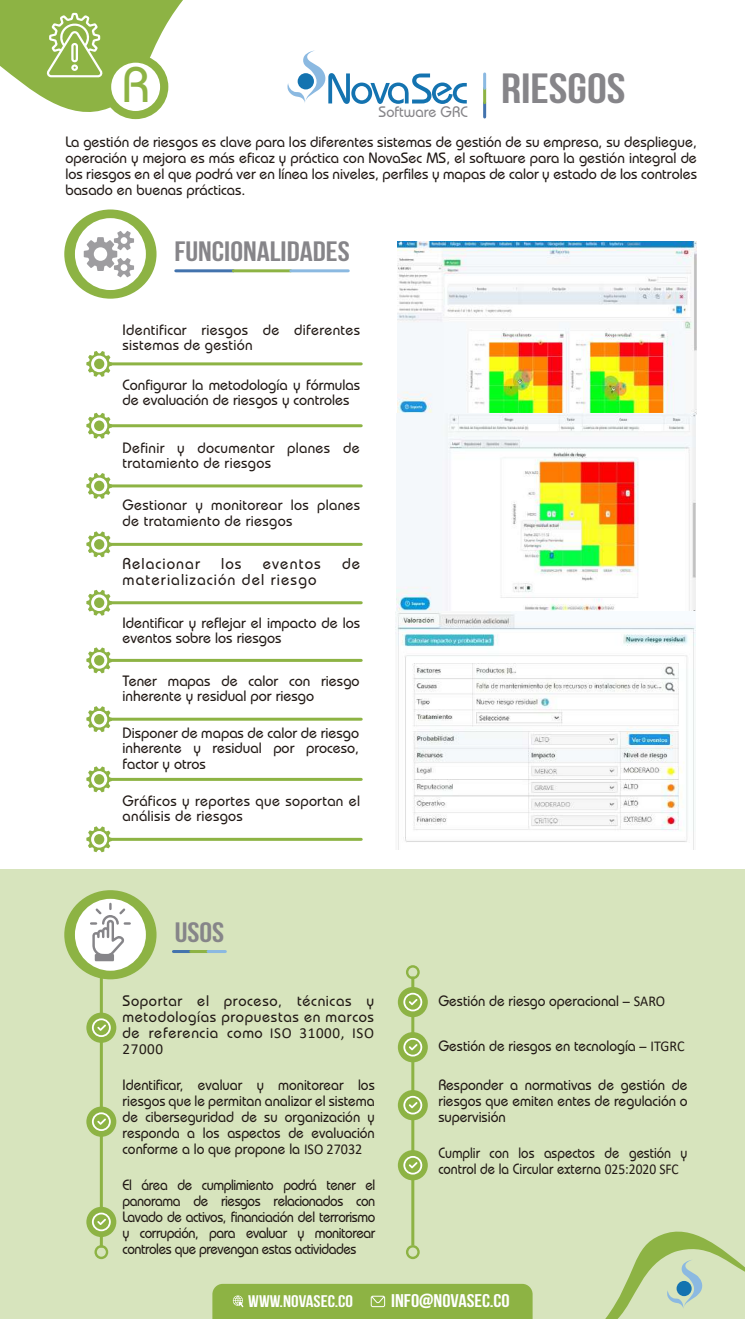
<style>
.page{position:relative;width:745px;height:1319px;background:#fff}
.page>*{position:absolute;margin:0;border:0;box-sizing:border-box;transform-origin:0 0}
.t1{font:500 49.8px "Bauhaus IT Cby BT";color:#8db344}
.t2{font:700 42px "Bebas Neue";color:#868589;scale:1.19 1}
.t3{font:700 27.9px "Bebas Neue";color:#868589;scale:1.15 1}
.t4{font:700 18.3px "Bebas Neue";color:#fff;scale:1.13 1}
.t5{font:700 16.8px "Bebas Neue";color:#fff;scale:1.13 1}
.t6{font:500 15.75px "Bauhaus IT Cby BT";letter-spacing:.07em;color:#211915}
.t7{font:500 15.3px/16px "Bauhaus IT Cby BT";letter-spacing:.04em;color:#211915;text-align:justify}
.t8{font:500 15.3px "Bauhaus IT Cby BT";color:#868589}
.t9{font:15.3px "Calibri";letter-spacing:.04em;color:#211915}
.t10{font:500 15px/15.3px "Bauhaus IT Cby BT";color:#211915}
.t11{font:500 15px/16px "Bauhaus IT Cby BT";color:#211915;text-align:justify;scale:.94 1}
.t12{font:500 15px/15.3px "Bauhaus IT Cby BT";letter-spacing:.02em;color:#211915}
.t13{font:500 15px/16px "Bauhaus IT Cby BT";color:#211915;text-align:justify;scale:.92 1}
.t14{font:500 15px/16px "Bauhaus IT Cby BT";color:#211915;text-align:justify;scale:.95 1}
.t15{font:500 15px/16px "Bauhaus IT Cby BT";color:#211915;scale:.9 1}
.s1{font-family:"Calibri";font-weight:400}
</style>
<div class="page">
<div style="left:0;top:869px;width:744px;height:449px;background:#d7e4bd"></div>
<hr style="left:100px;top:968px;width:3px;height:279px;background:#8db344">
<svg style="left:94px;top:1244px;width:14px;height:14px"></svg>
<hr style="left:173px;top:949px;width:18px;height:3px;background:#4373ad">
<hr style="left:191px;top:949px;width:17px;height:3px;background:#8db344">
<hr style="left:208px;top:949px;width:17px;height:3px;background:#8bb9e1">
<div style="left:64px;top:890px;width:92px;height:89px;background:#8db344;border-radius:50%"></div>
<div style="left:75px;top:898px;width:71px;height:72px;background:#fff;border-radius:50%"></div>
<svg style="left:90px;top:902px;width:41px;height:59px"></svg>
<hr style="left:411px;top:976px;width:3px;height:268px;background:#8db344">
<svg style="left:406px;top:1244px;width:13px;height:14px"></svg>
<svg style="left:406px;top:965px;width:13px;height:14px"></svg>
<hr style="left:111px;top:362px;width:250px;height:3px;background:#8db344">
<svg style="left:86px;top:351px;width:26px;height:26px"></svg>
<div style="left:94px;top:358px;width:10px;height:11px;background:#8db344;border-radius:50%"></div>
<hr style="left:176px;top:269px;width:57px;height:3px;background:#4373ad">
<hr style="left:233px;top:269px;width:57px;height:3px;background:#8db344">
<hr style="left:290px;top:269px;width:58px;height:3px;background:#8bb9e1">
<div style="left:64px;top:209px;width:92px;height:89px;background:#8db344;border-radius:50%"></div>
<div style="left:75px;top:218px;width:71px;height:72px;background:#fff;border-radius:50%"></div>
<hr style="left:111px;top:424px;width:250px;height:3px;background:#8db344">
<svg style="left:86px;top:412px;width:26px;height:26px"></svg>
<div style="left:94px;top:420px;width:10px;height:11px;background:#8db344;border-radius:50%"></div>
<hr style="left:111px;top:484px;width:250px;height:3px;background:#8db344">
<svg style="left:86px;top:473px;width:26px;height:26px"></svg>
<div style="left:94px;top:480px;width:10px;height:11px;background:#8db344;border-radius:50%"></div>
<hr style="left:111px;top:543px;width:250px;height:3px;background:#8db344">
<svg style="left:86px;top:531px;width:26px;height:26px"></svg>
<div style="left:94px;top:539px;width:10px;height:10px;background:#8db344;border-radius:50%"></div>
<hr style="left:111px;top:717px;width:250px;height:3px;background:#8db344">
<svg style="left:86px;top:706px;width:26px;height:26px"></svg>
<div style="left:94px;top:713px;width:10px;height:11px;background:#8db344;border-radius:50%"></div>
<hr style="left:111px;top:777px;width:250px;height:3px;background:#8db344">
<svg style="left:86px;top:766px;width:26px;height:26px"></svg>
<div style="left:94px;top:774px;width:10px;height:10px;background:#8db344;border-radius:50%"></div>
<hr style="left:111px;top:837px;width:250px;height:3px;background:#8db344">
<svg style="left:86px;top:826px;width:26px;height:26px"></svg>
<div style="left:94px;top:834px;width:10px;height:10px;background:#8db344;border-radius:50%"></div>
<hr style="left:111px;top:658px;width:250px;height:3px;background:#8db344">
<svg style="left:86px;top:647px;width:26px;height:26px"></svg>
<div style="left:94px;top:655px;width:10px;height:10px;background:#8db344;border-radius:50%"></div>
<hr style="left:111px;top:601px;width:250px;height:3px;background:#8db344">
<svg style="left:86px;top:589px;width:26px;height:26px"></svg>
<div style="left:94px;top:597px;width:10px;height:11px;background:#8db344;border-radius:50%"></div>
<div style="left:86px;top:1012px;width:30px;height:30px;background:#8db344;border-radius:50%"></div>
<svg style="left:92px;top:1018px;width:19px;height:18px"></svg>
<div style="left:86px;top:1106px;width:30px;height:30px;background:#8db344;border-radius:50%"></div>
<svg style="left:92px;top:1112px;width:19px;height:18px"></svg>
<div style="left:86px;top:1206px;width:30px;height:30px;background:#8db344;border-radius:50%"></div>
<svg style="left:92px;top:1212px;width:19px;height:18px"></svg>
<svg style="left:397px;top:986px;width:30px;height:31px"></svg>
<svg style="left:403px;top:992px;width:19px;height:19px"></svg>
<svg style="left:397px;top:1031px;width:30px;height:31px"></svg>
<svg style="left:403px;top:1037px;width:19px;height:19px"></svg>
<svg style="left:397px;top:1089px;width:30px;height:31px"></svg>
<svg style="left:403px;top:1095px;width:19px;height:19px"></svg>
<svg style="left:397px;top:1149px;width:30px;height:31px"></svg>
<svg style="left:403px;top:1155px;width:19px;height:19px"></svg>
<img style="left:395px;top:242px;width:301px;height:607px">
<svg style="left:84px;top:231px;width:50px;height:46px"></svg>
<svg style="left:606px;top:1231px;width:138px;height:87px"></svg>
<div style="left:212px;top:1283px;width:320px;height:35px;background:#8db344"></div>
<svg style="left:287px;top:50px;width:179px;height:54px"></svg>
<hr style="left:483px;top:103px;width:3px;height:14px;background:#4373ad">
<hr style="left:483px;top:88px;width:3px;height:15px;background:#8db344">
<hr style="left:483px;top:74px;width:3px;height:14px;background:#8bb9e1">
<svg style="left:0;top:0;width:183px;height:120px"></svg>
<h1 class="t1" style="left:122px;top:54px;width:29px">R</h1>
<p class="t8" style="left:378px;top:102px;width:91px">Software GRC</p>
<h2 class="t2" style="left:500px;top:65px;width:106px">RIESGOS</h2>
<p class="t10" style="left:65px;top:134px;width:632px;line-height:15.8px;text-align:justify">La gestión de riesgos es clave para los diferentes sistemas de gestión de su empresa, su despliegue, operación y mejora es más eficaz y práctica con NovaSec MS, el software para la gestión integral de los riesgos en el que podrá ver en línea los niveles, perfiles y mapas de calor y estado de los controles basado en buenas prácticas.</p>
<h3 class="t3" style="left:174px;top:236px;width:154px">FUNCIONALIDADES</h3>
<p class="t12" style="left:122px;top:321px;width:239px">Identificar riesgos de diferentes sistemas de gestión</p>
<p class="t10" style="left:122px;top:377px;width:239px">Configurar la metodología y fórmulas de evaluación de riesgos y controles</p>
<p class="t12" style="left:122px;top:440px;width:238px">Definir y documentar planes de tratamiento de riesgos</p>
<p class="t12" style="left:122px;top:497px;width:239px">Gestionar y monitorear los planes de tratamiento de riesgos</p>
<p class="t6" style="left:122px;top:554px;width:79px">Relacionar</p>
<p class="t6" style="left:221px;top:554px;width:22px">los</p>
<p class="t6" style="left:262px;top:554px;width:60px">eventos</p>
<p class="t6" style="left:342px;top:554px;width:20px">de</p>
<p class="t6" style="left:122px;top:569px;width:195px">materialización del riesgo</p>
<p class="t10" style="left:122px;top:615px;width:239px">Identificar y reflejar el impacto de los eventos sobre los riesgos</p>
<p class="t10" style="left:122px;top:672px;width:238px">Tener mapas de calor con riesgo inherente y residual por riesgo</p>
<p class="t10" style="left:122px;top:725px;width:238px;text-align:justify">Disponer de mapas de calor de riesgo inherente y residual por proceso, factor y otros</p>
<p class="t12" style="left:122px;top:792px;width:239px">Gráficos y reportes que soportan el análisis de riesgos</p>
<h3 class="t3" style="left:174px;top:916px;width:44px">USOS</h3>
<p class="t7" style="left:122px;top:992px;width:253px">Soportar el proceso, técnicas y metodologías propuestas en marcos de referencia como <span class="s1">ISO 31000, ISO</span></p>
<p class="t9" style="left:122px;top:1038px;width:42px">27000</p>
<p class="t11" style="left:122px;top:1076px;width:270px">Identificar, evaluar y monitorear los riesgos que le permitan analizar el sistema de ciberseguridad de su organización y responda a los aspectos de evaluación conforme a lo que propone la <span class="s1">ISO 27032</span></p>
<p class="t13" style="left:122px;top:1176px;width:276px">El área de cumplimiento podrá tener el panorama de riesgos relacionados con Lavado de activos, financiación del terrorismo y corrupción, para evaluar y monitorear controles que prevengan estas actividades</p>
<p class="t11" style="left:438px;top:991px;width:242px">Gestión de riesgo operacional – <span class="s1">SARO</span></p>
<p class="t11" style="left:438px;top:1037px;width:263px">Gestión de riesgos en tecnología – <span class="s1">ITGRC</span></p>
<p class="t14" style="left:438px;top:1076px;width:263px">Responder a normativas de gestión de riesgos que emiten entes de regulación o supervisión</p>
<p class="t15" style="left:438px;top:1143px;width:278px">Cumplir con los aspectos de gestión y control de la Circular externa <span class="s1">025:2020 SFC</span></p>
<p class="t5" style="left:248px;top:1291px;width:94px">WWW.NOVASEC.CO</p>
<p class="t4" style="left:391px;top:1290px;width:106px">INFO@NOVASEC.CO</p>
</div>
